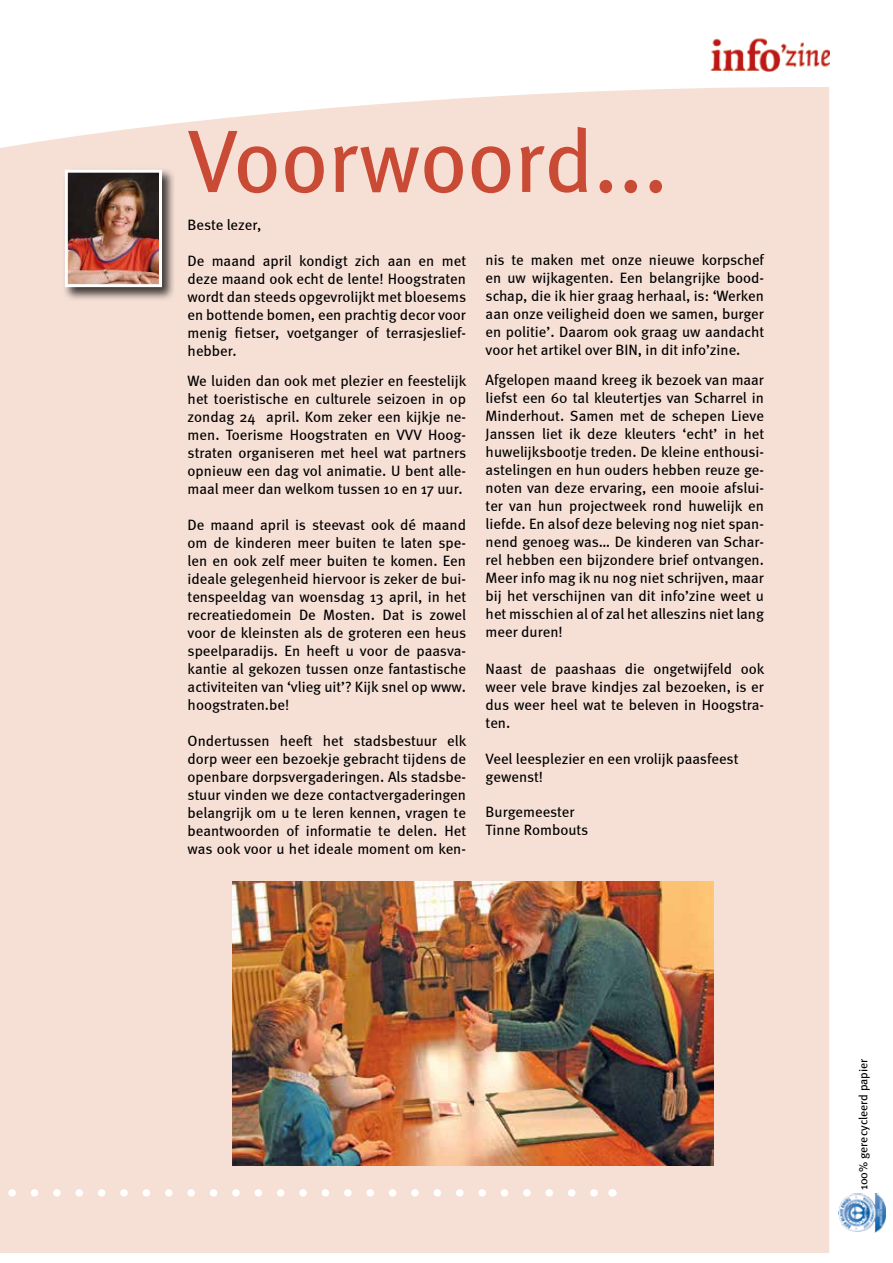
<style>
.page{position:relative;width:893px;height:1263px;background:#fff}
.page>*{position:absolute;margin:0;border:0;box-sizing:border-box;transform-origin:0 0}
.t1{font:88.5px "Meta";color:#ca4b35}
.t2{font:15px/18px "Meta";color:#000;text-align:justify}
.t3{font:12px "Meta";color:#000}
</style>
<div class="page">
<div style="left:0;top:87px;width:829px;height:1166px;background:#f6e0d6"></div>
<div style="left:63px;top:167px;width:113px;height:134px;background:#000;opacity:.75"></div>
<img style="left:69px;top:174px;width:89px;height:109px">
<div style="left:65px;top:170px;width:97px;height:117px;border:3px solid #fff"></div>
<img style="left:710px;top:38px;width:119px;height:33px">
<img style="left:839px;top:1193px;width:47px;height:39px">
<svg style="left:0;top:1189px;width:601px;height:8px"></svg>
<img style="left:232px;top:882px;width:481px;height:283px">
<h1 class="t1" style="left:188px;top:109px;width:482px">Voorwoord...</h1>
<p class="t2" style="left:188px;top:215px;width:75px">Beste lezer,</p>
<p class="t2" style="left:188px;top:251px;width:280px">De maand april kondigt zich aan en met deze maand ook echt de lente! Hoogstraten wordt dan steeds opgevrolijkt met bloesems en bottende bomen, een prachtig decor voor menig fietser, voetganger of terrasjeslief&shy;hebber.</p>
<p class="t2" style="left:188px;top:371px;width:280px">We luiden dan ook met plezier en feestelijk het toeristische en culturele seizoen in op zondag 24 april. Kom zeker een kijkje ne&shy;men. Toerisme Hoogstraten en VVV Hoog&shy;straten organiseren met heel wat partners opnieuw een dag vol animatie. U bent alle&shy;maal meer dan welkom tussen 10 en 17 uur.</p>
<p class="t2" style="left:188px;top:515px;width:280px">De maand april is steevast ook dé maand om de kinderen meer buiten te laten spe&shy;len en ook zelf meer buiten te komen. Een ideale gelegenheid hiervoor is zeker de bui&shy;tenspeeldag van woensdag 13 april, in het recreatiedomein De Mosten. Dat is zowel voor de kleinsten als de groteren een heus speelparadijs. En heeft u voor de paasva&shy;kantie al gekozen tussen onze fantastische activiteiten van ‘vlieg uit’? Kijk snel op www. hoogstraten.be!</p>
<p class="t2" style="left:188px;top:731px;width:280px">Ondertussen heeft het stadsbestuur elk dorp weer een bezoekje gebracht tijdens de openbare dorpsvergaderingen. Als stadsbe&shy;stuur vinden we deze contactvergaderingen belangrijk om u te leren kennen, vragen te beantwoorden of informatie te delen. Het was ook voor u het ideale moment om ken-</p>
<p class="t2" style="left:486px;top:250px;width:280px">nis te maken met onze nieuwe korpschef en uw wijkagenten. Een belangrijke bood&shy;schap, die ik hier graag herhaal, is: ‘Werken aan onze veiligheid doen we samen, burger en politie’. Daarom ook graag uw aandacht voor het artikel over BIN, in dit info’zine.</p>
<p class="t2" style="left:486px;top:370px;width:280px">Afgelopen maand kreeg ik bezoek van maar liefst een 60 tal kleutertjes van Scharrel in Minderhout. Samen met de schepen Lieve Janssen liet ik deze kleuters ‘echt’ in het huwelijksbootje treden. De kleine enthousi&shy;astelingen en hun ouders hebben reuze ge&shy;noten van deze ervaring, een mooie afslui&shy;ter van hun projectweek rond huwelijk en liefde. En alsof deze beleving nog niet span&shy;nend genoeg was… De kinderen van Schar&shy;rel hebben een bijzondere brief ontvangen.<br>Meer info mag ik nu nog niet schrijven, maar bij het verschijnen van dit info’zine weet u het misschien al of zal het alleszins niet lang meer duren!</p>
<p class="t2" style="left:486px;top:660px;width:280px">Naast de paashaas die ongetwijfeld ook weer vele brave kindjes zal bezoeken, is er dus weer heel wat te beleven in Hoogstra&shy;ten.</p>
<p class="t2" style="left:486px;top:750px;width:254px">Veel leesplezier en een vrolijk paasfeest gewenst!</p>
<p class="t2" style="left:486px;top:802px;width:104px">Burgemeester<br>Tinne Rombouts</p>
<p class="t3" style="left:856px;top:1190px;width:133px;rotate:-90deg">100% gerecycleerd papier</p>
</div>
